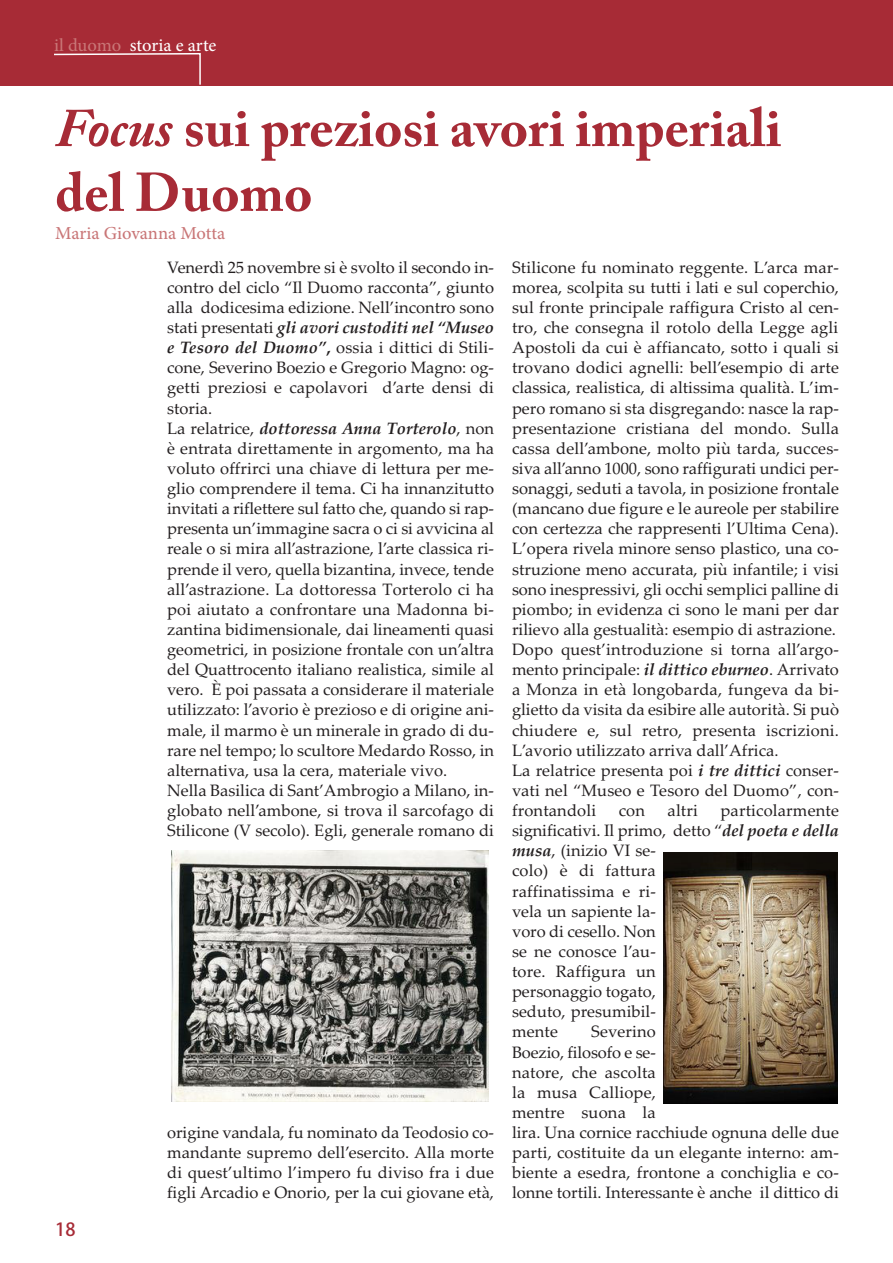
<style>
.page{position:relative;width:893px;height:1263px;background:#fff}
.page>*{position:absolute;margin:0;border:0;box-sizing:border-box;transform-origin:0 0}
.t1{font:700 54px/64.8px "Adobe Caslon Pro";color:#a72b36}
.t2{font:18px "Adobe Hebrew";letter-spacing:-.005em;color:#fff}
.t3{font:18px "Adobe Hebrew";letter-spacing:-.01em;color:#c97677}
.t4{font:18px "Adobe Heiti Std";color:#a72b36}
.t5{font:16.5px/20.1px "Palatino Linotype";color:#231f20}
.s1{color:#c97677}
.s2{font-style:italic}
.s3{font-weight:700;font-style:italic}
.s4{font-weight:700}
</style>
<div class="page">
<div style="left:0;top:0;width:893px;height:85px;background:#a72b36"></div>
<svg style="left:52px;top:53px;width:150px;height:33px"></svg>
<img style="left:171px;top:850px;width:318px;height:251px">
<img style="left:663px;top:852px;width:174px;height:251px">
<p class="t2" style="left:54px;top:38px;width:164px"><span class="s1">il duomo</span> storia e arte</p>
<h1 class="t1" style="left:55px;top:101px;width:728px"><span class="s2">Focus</span> sui preziosi avori imperiali del Duomo</h1>
<p class="t3" style="left:55px;top:227px;width:172px">Maria Giovanna Motta</p>
<p class="t4" style="left:55px;top:1219px;width:22px">18</p>
<p class="t5" style="left:167px;top:257px;width:328px">Venerdì 25 novembre si è svolto il secondo in&shy;contro del ciclo “Il Duomo racconta”, giunto alla dodicesima edizione. Nell’incontro sono stati presentati <span class="s3">gli avori custoditi nel “Museo e Tesoro del Duomo”</span><span class="s4">,</span> ossia i dittici di Stili&shy;cone, Severino Boezio e Gregorio Magno: og&shy;getti preziosi e capolavori d’arte densi di storia.<br>La relatrice, <span class="s3">dottoressa Anna Torterolo</span>, non è entrata direttamente in argomento, ma ha voluto offrirci una chiave di lettura per me&shy;glio comprendere il tema. Ci ha innanzitutto invitati a riflettere sul fatto che, quando si rap&shy;presenta un’immagine sacra o ci si avvicina al reale o si mira all’astrazione, l’arte classica ri&shy;prende il vero, quella bizantina, invece, tende all’astrazione. La dottoressa Torterolo ci ha poi aiutato a confrontare una Madonna bi&shy;zantina bidimensionale, dai lineamenti quasi geometrici, in posizione frontale con un’altra del Quattrocento italiano realistica, simile al vero. È poi passata a considerare il materiale utilizzato: l’avorio è prezioso e di origine ani&shy;male, il marmo è un minerale in grado di du&shy;rare nel tempo; lo scultore Medardo Rosso, in alternativa, usa la cera, materiale vivo.<br>Nella Basilica di Sant’Ambrogio a Milano, in&shy;globato nell’ambone, si trova il sarcofago di Stilicone (V secolo). Egli, generale romano di</p>
<p class="t5" style="left:167px;top:1122px;width:328px;text-align:justify">origine vandala, fu nominato da Teodosio co&shy;mandante supremo dell’esercito. Alla morte di quest’ultimo l’impero fu diviso fra i due figli Arcadio e Onorio, per la cui giovane età,</p>
<p class="t5" style="left:512px;top:257px;width:328px">Stilicone fu nominato reggente. L’arca mar&shy;morea, scolpita su tutti i lati e sul coperchio, sul fronte principale raffigura Cristo al cen&shy;tro, che consegna il rotolo della Legge agli Apostoli da cui è affiancato, sotto i quali si trovano dodici agnelli: bell’esempio di arte classica, realistica, di altissima qualità. L’im&shy;pero romano si sta disgregando: nasce la rap&shy;presentazione cristiana del mondo. Sulla cassa dell’ambone, molto più tarda, succes&shy;siva all’anno 1000, sono raffigurati undici per&shy;sonaggi, seduti a tavola, in posizione frontale (mancano due figure e le aureole per stabilire con certezza che rappresenti l’Ultima Cena).<br>L’opera rivela minore senso plastico, una co&shy;struzione meno accurata, più infantile; i visi sono inespressivi, gli occhi semplici palline di piombo; in evidenza ci sono le mani per dar rilievo alla gestualità: esempio di astrazione.<br>Dopo quest’introduzione si torna all’argo&shy;mento principale: <span class="s3">il dittico eburneo</span>. Arrivato a Monza in età longobarda, fungeva da bi&shy;glietto da visita da esibire alle autorità. Si può chiudere e, sul retro, presenta iscrizioni.<br>L’avorio utilizzato arriva dall’Africa.<br>La relatrice presenta poi <span class="s3">i tre dittici</span> conser&shy;vati nel “Museo e Tesoro del Duomo”, con&shy;frontandoli</p>
<p class="t5" style="left:512px;top:800px;width:328px;text-indent:208px">particolarmente significativi. Il primo, detto “<span class="s3">del poeta e della musa</span>, (inizio VI se-<br>colo) è di fattura<br>raffinatissima e ri-<br>vela un sapiente la-<br>voro di cesello. Non<br>se ne conosce l’au-<br>tore. Raffigura un<br>personaggio togato,<br>seduto, presumibil-<br>mente</p>
<p class="t5" style="left:619px;top:800px;width:28px">con</p>
<p class="t5" style="left:668px;top:800px;width:32px">altri</p>
<p class="t5" style="left:512px;top:1022px;width:328px;text-indent:79px">Severino<br>Boezio, filosofo e se-<br>natore, che ascolta<br>la musa Calliope,<br>mentre suona la<br>lira. Una cornice racchiude ognuna delle due parti, costituite da un elegante interno: am&shy;biente a esedra, frontone a conchiglia e co&shy;lonne tortili. Interessante è anche il dittico di</p>
</div>
